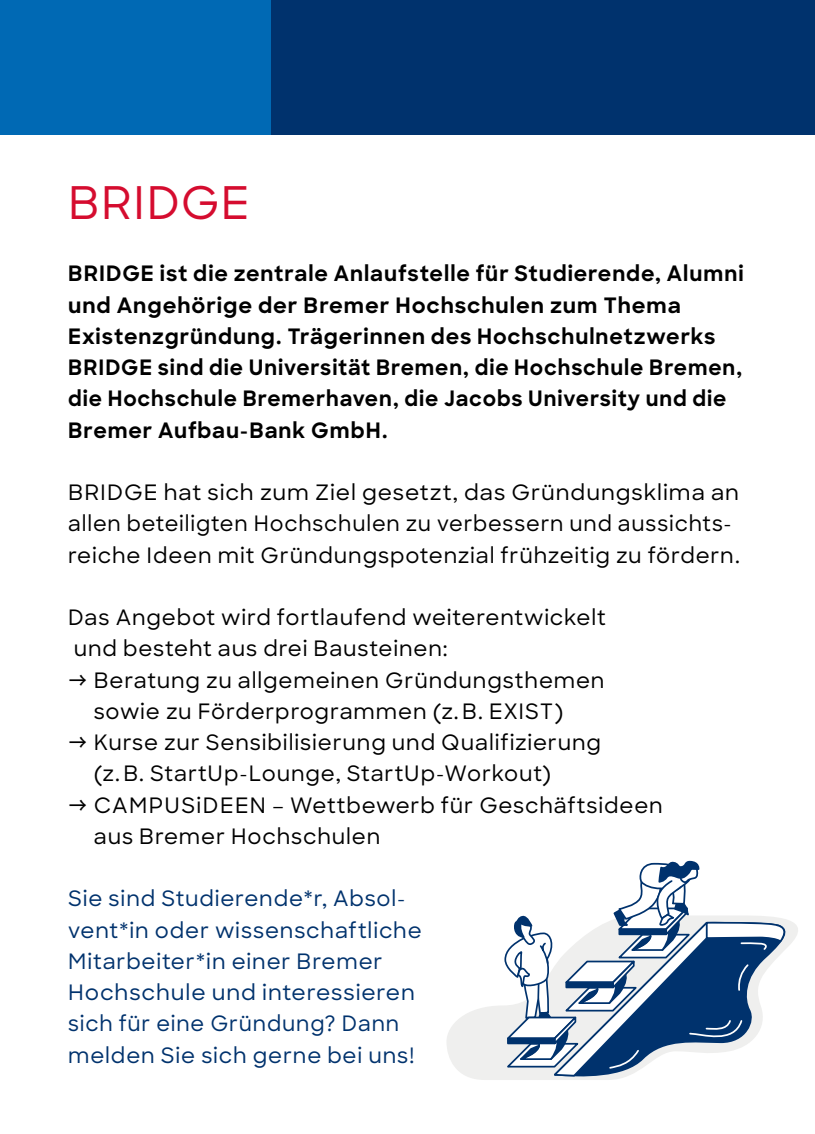
<style>
.page{position:relative;width:815px;height:1134px;background:#fff}
.page>*{position:absolute;margin:0;border:0;box-sizing:border-box;transform-origin:0 0}
.t1{font:500 45px "Sharp Sans";letter-spacing:.03em;color:#d50c2f}
.t2{font:500 21.25px/31.2px "Sharp Sans";letter-spacing:.04em;color:#000}
.t3{font:700 21.25px/31.2px "Sharp Sans";letter-spacing:.045em;color:#000}
.t4{font:500 21.25px/31.2px "Sharp Sans";letter-spacing:.04em;color:#00326d}
</style>
<div class="page">
<svg style="left:447px;top:921px;width:351px;height:159px"></svg>
<svg style="left:552px;top:922px;width:238px;height:158px"></svg>
<svg style="left:504px;top:861px;width:285px;height:216px"></svg>
<div style="left:0;top:0;width:272px;height:135px;background:#0069b4"></div>
<div style="left:272px;top:0;width:543px;height:135px;background:#00326d"></div>
<h1 class="t1" style="left:68px;top:169px;width:183px">BRIDGE</h1>
<p class="t3" style="left:68px;top:257px;width:677px">BRIDGE ist die zentrale Anlaufstelle für Studierende, Alumni und Angehörige der Bremer Hochschulen zum Thema Existenzgründung. Trägerinnen des Hochschulnetzwerks BRIDGE sind die Universität Bremen, die Hochschule Bremen, die Hochschule Bremerhaven, die Jacobs University und die Bremer Aufbau-Bank GmbH.</p>
<p class="t2" style="left:68px;top:476px;width:673px">BRIDGE hat sich zum Ziel gesetzt, das Gründungsklima an allen beteiligten Hochschulen zu verbessern und aussichts&shy;reiche Ideen mit Gründungspotenzial frühzeitig zu fördern.</p>
<p class="t2" style="left:68px;top:601px;width:539px">Das Angebot wird fortlaufend weiterentwickelt und besteht aus drei Bausteinen:</p>
<p class="t2" style="left:94px;top:663px;width:512px;text-indent:-26px">→ Beratung zu allgemeinen Gründungsthemen sowie zu Förderprogrammen (z.B. EXIST)</p>
<p class="t2" style="left:94px;top:726px;width:509px;text-indent:-26px">→ Kurse zur Sensibilisierung und Qualifizierung (z.B. StartUp-Lounge, StartUp-Workout)</p>
<p class="t2" style="left:94px;top:788px;width:570px;text-indent:-26px">→ CAMPUSiDEEN – Wettbewerb für Geschäftsideen aus Bremer Hochschulen</p>
<p class="t4" style="left:68px;top:882px;width:355px">Sie sind Studierende*r, Absol&shy;vent*in oder wissenschaftliche<br>Mitarbeiter*in einer Bremer<br>Hochschule und interessieren sich für eine Gründung? Dann melden Sie sich gerne bei uns!</p>
</div>
